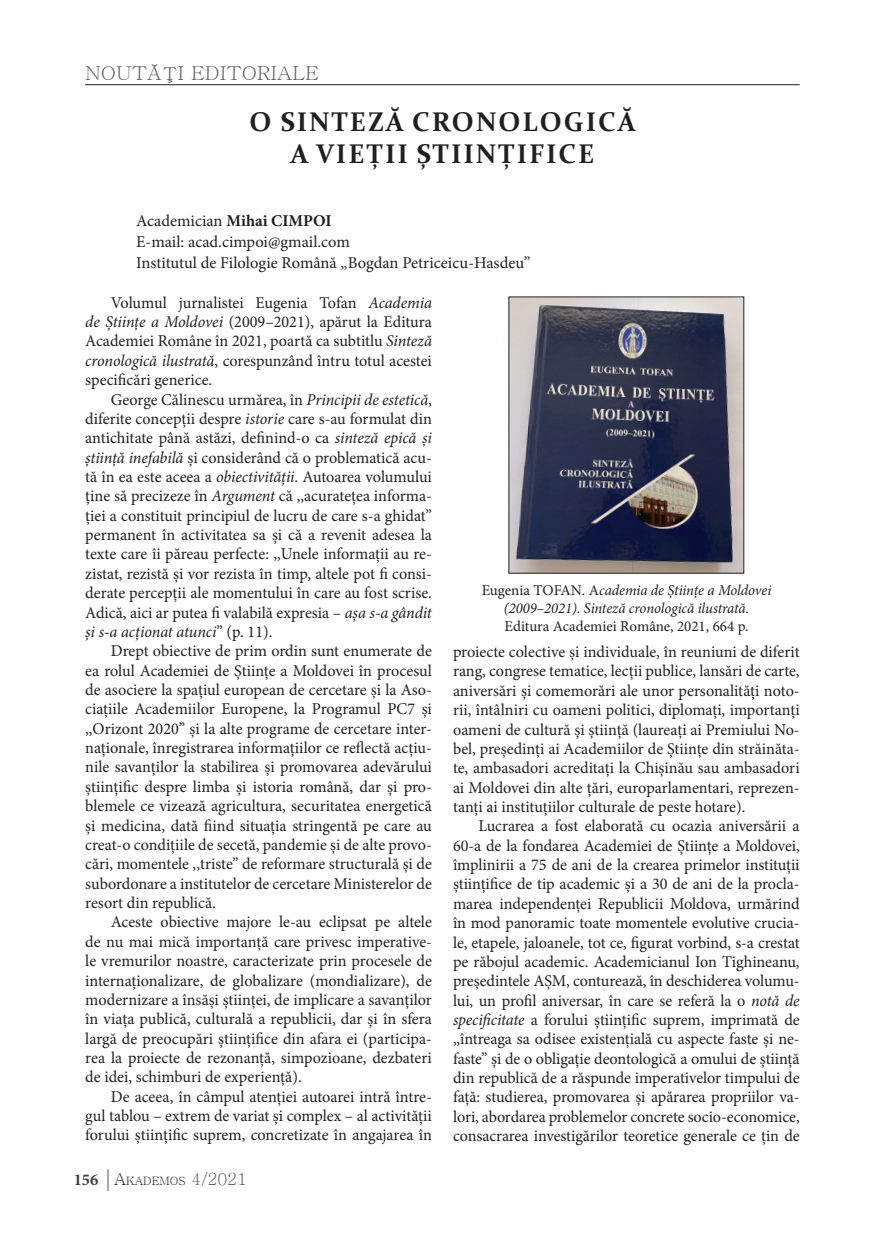
<style>
.page{position:relative;width:872px;height:1234px;background:#fff}
.page>*{position:absolute;margin:0;border:0;box-sizing:border-box;transform-origin:0 0}
.t1{font:700 27px/31.5px "Constantia";letter-spacing:.07em;color:#231f20}
.t2{font:19.2px "Batang";color:#636366;scale:1.06 1}
.t3{font:16.5px/19.4px "Minion Pro";color:#231f20;text-align:justify}
.t4{font:italic 15px/18px "Minion Pro";letter-spacing:-.005em;color:#231f20;text-align:center}
.t5{font:15px "Minion Pro";color:#231f20}
.t6{font:11.55px "Batang";color:#231f20}
.s1{font-weight:700}
.s2{font-style:italic}
.s3{font-family:"Minion Pro";font-weight:700;font-size:16.5px;color:#3e3e3f}
.s4{font-family:"Garamond";font-size:24px;color:#636366}
.s5{font-size:16.5px}
.s6{font-size:16.5px;color:#636366}
.s7{font-style:normal}
</style>
<div class="page">
<hr style="left:85px;top:84px;width:714px;height:1px;background:#231f20">
<img style="left:510px;top:298px;width:232px;height:273px">
<p class="t2" style="left:85px;top:64px;width:222px">NOUTĂţI EDITORIALE</p>
<h1 class="t1" style="left:290px;top:105px;width:327px;text-indent:-41px">O SINTEZĂ CRONOLOGICĂ<br>A VIEȚII ȘTIINȚIFICE</h1>
<p class="t3" style="left:136px;top:210px;width:396px;line-height:21px;text-align:left">Academician <span class="s1">Mihai CIMPOI<br></span>E-mail: acad.cimpoi@gmail.com<br>Institutul de Filologie Română „Bogdan Petriceicu-Hasdeu”</p>
<p class="t3" style="left:85px;top:293px;width:348px;text-indent:26px">Volumul jurnalistei Eugenia Tofan <span class="s2">Academia de Științe a Moldovei</span> (2009–2021), apărut la Editura Academiei Române în 2021, poartă ca subtitlu <span class="s2">Sinteză cronologică ilustrată</span>, corespunzând întru totul acestei specificări generice.</p>
<p class="t3" style="left:85px;top:389px;width:349px;text-indent:26px">George Călinescu urmărea, în <span class="s2">Principii de estetică</span>, diferite concepții despre <span class="s2">istorie</span> care s-au formulat din antichitate până astăzi, definind-o ca <span class="s2">sinteză epică și știință inefabilă</span> și considerând că o problematică acu&shy;tă în ea este aceea a <span class="s2">obiectivității</span>. Autoarea volumului ține să precizeze în <span class="s2">Argument</span> că ,,acuratețea informa&shy;ției a constituit principiul de lucru de care s-a ghidat” permanent în activitatea sa și că a revenit adesea la texte care îi păreau perfecte: ,,Unele informații au re&shy;zistat, rezistă și vor rezista în timp, altele pot fi consi&shy;derate percepții ale momentului în care au fost scrise.<br>Adică, aici ar putea fi valabilă expresia – <span class="s2">așa s-a gândit și s-a acționat atunci</span>” (p. 11).</p>
<p class="t3" style="left:85px;top:641px;width:348px;text-indent:26px">Drept obiective de prim ordin sunt enumerate de ea rolul Academiei de Științe a Moldovei în procesul de asociere la spațiul european de cercetare și la Aso&shy;ciațiile Academiilor Europene, la Programul PC7 și ,,Orizont 2020” și la alte programe de cercetare inter&shy;naționale, înregistrarea informațiilor ce reflectă acțiu&shy;nile savanților la stabilirea și promovarea adevărului științific despre limba și istoria română, dar și pro&shy;blemele ce vizează agricultura, securitatea energetică și medicina, dată fiind situația stringentă pe care au creat-o condițiile de secetă, pandemie și de alte provo&shy;cări, momentele ,,triste” de reformare structurală și de subordonare a institutelor de cercetare Ministerelor de resort din republică.</p>
<p class="t3" style="left:85px;top:912px;width:348px;text-indent:26px">Aceste obiective majore le-au eclipsat pe altele de nu mai mică importanță care privesc imperative&shy;le vremurilor noastre, caracterizate prin procesele de internaționalizare, de globalizare (mondializare), de modernizare a însăși științei, de implicare a savanților în viața publică, culturală a republicii, dar și în sfera largă de preocupări științifice din afara ei (participa&shy;rea la proiecte de rezonanță, simpozioane, dezbateri de idei, schimburi de experiență).</p>
<p class="t3" style="left:85px;top:1086px;width:348px;text-indent:26px">De aceea, în câmpul atenției autoarei intră între&shy;gul tablou – extrem de variat și complex – al activității forului științific suprem, concretizate în angajarea în</p>
<p class="t6" style="left:74px;top:1175px;width:175px"><span class="s3">156</span> <span class="s4">|</span><span class="s5">A</span>KADEMOS <span class="s6">4/2021</span></p>
<p class="t4" style="left:482px;top:581px;width:291px"><span class="s7">Eugenia TOFAN. A</span>cademia de Științe a Moldovei (2009–2021). Sinteză cronologică ilustrată.</p>
<p class="t5" style="left:504px;top:616px;width:245px">Editura Academiei Române, 2021, 664 p.</p>
<p class="t3" style="left:453px;top:642px;width:348px">proiecte colective și individuale, în reuniuni de diferit rang, congrese tematice, lecții publice, lansări de carte, aniversări și comemorări ale unor personalități noto&shy;rii, întâlniri cu oameni politici, diplomați, importanți oameni de cultură și știință (laureați ai Premiului No&shy;bel, președinți ai Academiilor de Științe din străinăta&shy;te, ambasadori acreditați la Chișinău sau ambasadori ai Moldovei din alte țări, europarlamentari, reprezen&shy;tanți ai instituțiilor culturale de peste hotare).</p>
<p class="t3" style="left:453px;top:816px;width:348px;text-indent:26px">Lucrarea a fost elaborată cu ocazia aniversării a 60-a de la fondarea Academiei de Științe a Moldovei, împlinirii a 75 de ani de la crearea primelor instituții științifice de tip academic și a 30 de ani de la procla&shy;marea independenței Republicii Moldova, urmărind în mod panoramic toate momentele evolutive crucia&shy;le, etapele, jaloanele, tot ce, figurat vorbind, s-a crestat pe răbojul academic. Academicianul Ion Tighineanu, președintele AȘM, conturează, în deschiderea volumu&shy;lui, un profil aniversar, în care se referă la o <span class="s2">notă de specificitate</span> a forului științific suprem, imprimată de ,,întreaga sa odisee existențială cu aspecte faste și ne&shy;faste” și de o obligație deontologică a omului de știință din republică de a răspunde imperativelor timpului de față: studierea, promovarea și apărarea propriilor va&shy;lori, abordarea problemelor concrete socio-economice, consacrarea investigărilor teoretice generale ce țin de</p>
</div>
